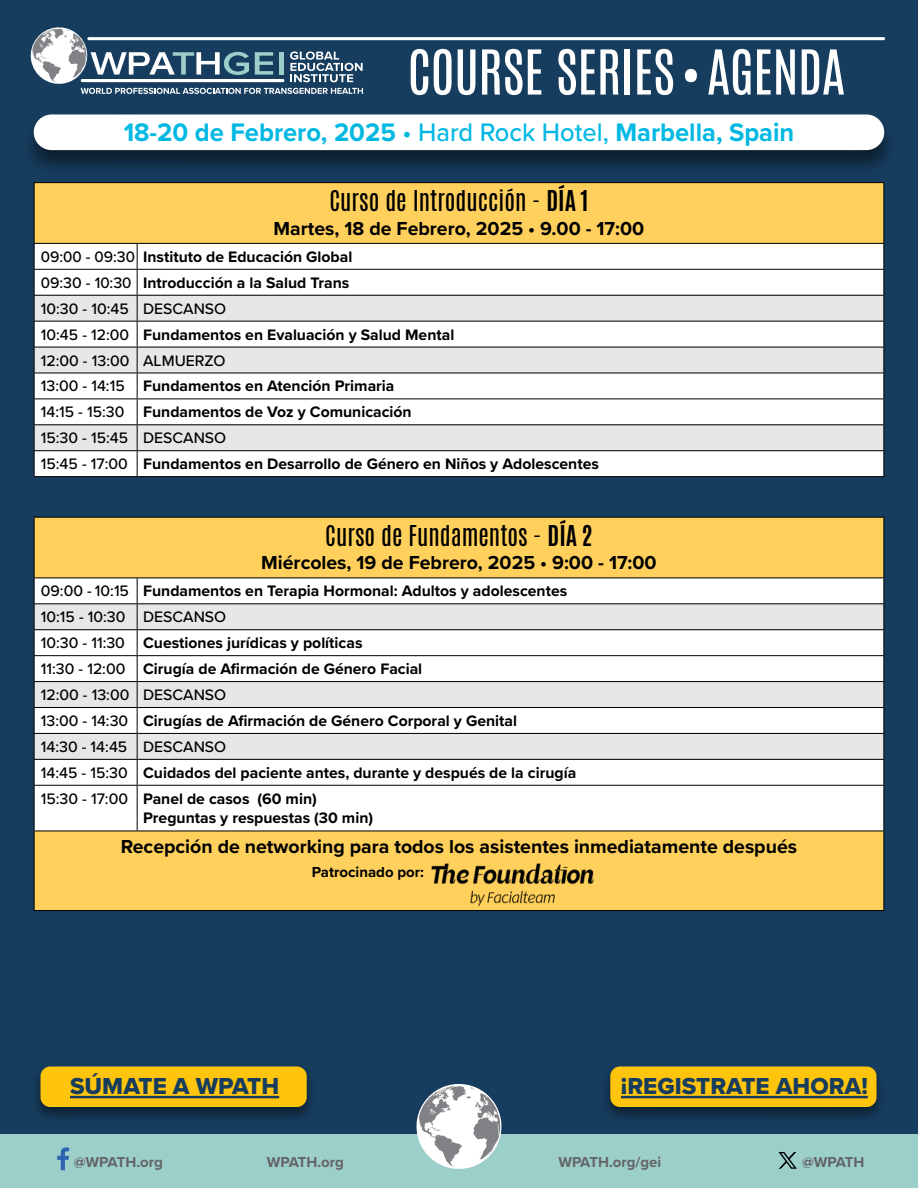
<style>
.page{position:relative;width:918px;height:1188px;background:#173d5e}
.page>*{position:absolute;margin:0;border:0;box-sizing:border-box;transform-origin:0 0}
.t1{font:52.5px "Antonio";letter-spacing:-.01em;color:#fff}
.t2{font:700 26.25px "Proxima Nova";color:#00b8e2}
.t3{font:24px "Antonio";color:#000}
.t4{font:24px "Proxima Nova Extrabld";color:#173d5e}
.t5{font:700 19.5px "Proxima Nova";color:#000}
.t6{font:700 15.75px/26px "Proxima Nova";color:#000}
.t7{font:700 15px "Proxima Nova";color:#636466}
.t8{font:700 15px "Proxima Nova";color:#000}
.s1{font-weight:500}
.s2{font-weight:700}
</style>
<div class="page">
<div style="left:0;top:1134px;width:918px;height:54px;background:#9dcfca"></div>
<svg style="left:57px;top:1147px;width:12px;height:23px"></svg>
<svg style="left:779px;top:1152px;width:18px;height:17px"></svg>
<svg style="left:416px;top:1084px;width:86px;height:85px"></svg>
<svg style="left:30px;top:27px;width:333px;height:67px"></svg>
<hr style="left:89px;top:37px;width:795px;height:3px;background:#fff">
<div style="left:19px;top:113px;width:880px;height:65px;background:#000;opacity:.5"></div>
<div style="left:34px;top:114px;width:850px;height:36px;background:#fff;border-radius:18px"></div>
<div style="left:35px;top:183px;width:849px;height:727px;background:#ffd15c"></div>
<div style="left:35px;top:760px;width:849px;height:71px;background:#fff"></div>
<svg style="left:35px;top:518px;width:849px;height:241px;background:#f4e9cc"></svg>
<hr style="left:34px;top:182px;width:103px;height:1px;background:#000">
<hr style="left:34px;top:183px;width:1px;height:60px;background:#000">
<hr style="left:137px;top:182px;width:747px;height:1px;background:#000">
<hr style="left:884px;top:183px;width:1px;height:60px;background:#000">
<hr style="left:34px;top:243px;width:103px;height:1px;background:#000">
<hr style="left:137px;top:243px;width:747px;height:1px;background:#000">
<hr style="left:34px;top:655px;width:103px;height:1px;background:#000">
<hr style="left:137px;top:655px;width:747px;height:1px;background:#000">
<hr style="left:34px;top:785px;width:103px;height:1px;background:#000">
<hr style="left:34px;top:786px;width:1px;height:45px;background:#000">
<hr style="left:137px;top:785px;width:747px;height:1px;background:#000">
<hr style="left:137px;top:786px;width:1px;height:45px;background:#000">
<hr style="left:884px;top:786px;width:1px;height:45px;background:#000">
<svg style="left:34px;top:244px;width:851px;height:273px;background:#cdd3d8"></svg>
<hr style="left:137px;top:450px;width:747px;height:1px;background:#000">
<hr style="left:34px;top:603px;width:103px;height:1px;background:#000">
<hr style="left:34px;top:629px;width:103px;height:1px;background:#000">
<hr style="left:137px;top:603px;width:747px;height:1px;background:#000">
<hr style="left:137px;top:629px;width:747px;height:1px;background:#000">
<hr style="left:34px;top:681px;width:103px;height:1px;background:#000">
<hr style="left:34px;top:707px;width:103px;height:1px;background:#000">
<hr style="left:137px;top:681px;width:747px;height:1px;background:#000">
<hr style="left:137px;top:707px;width:747px;height:1px;background:#000">
<hr style="left:34px;top:733px;width:103px;height:1px;background:#000">
<svg style="left:34px;top:579px;width:1px;height:206px"></svg>
<hr style="left:34px;top:759px;width:103px;height:1px;background:#000">
<hr style="left:137px;top:733px;width:747px;height:1px;background:#000">
<svg style="left:137px;top:579px;width:1px;height:206px"></svg>
<svg style="left:884px;top:578px;width:1px;height:207px"></svg>
<hr style="left:137px;top:759px;width:747px;height:1px;background:#000">
<hr style="left:34px;top:517px;width:103px;height:1px;background:#000">
<hr style="left:34px;top:518px;width:1px;height:60px;background:#000">
<hr style="left:137px;top:517px;width:747px;height:1px;background:#000">
<hr style="left:884px;top:518px;width:1px;height:60px;background:#000">
<hr style="left:34px;top:578px;width:103px;height:1px;background:#000">
<hr style="left:137px;top:578px;width:747px;height:1px;background:#000">
<hr style="left:34px;top:831px;width:103px;height:1px;background:#000">
<hr style="left:34px;top:831px;width:1px;height:79px;background:#000">
<hr style="left:137px;top:831px;width:747px;height:1px;background:#000">
<hr style="left:884px;top:831px;width:1px;height:79px;background:#000">
<hr style="left:34px;top:910px;width:103px;height:1px;background:#000">
<hr style="left:137px;top:910px;width:747px;height:1px;background:#000">
<div style="left:599px;top:1063px;width:288px;height:62px;background:#000;opacity:.5"></div>
<div style="left:610px;top:1066px;width:267px;height:41px;background:#ffc40c;border-radius:10px"></div>
<div style="left:30px;top:1063px;width:288px;height:62px;background:#000;opacity:.5"></div>
<div style="left:40px;top:1066px;width:267px;height:41px;background:#ffc40c;border-radius:10px"></div>
<hr style="left:621px;top:1096px;width:247px;height:2px;background:#173d5e">
<hr style="left:70px;top:1096px;width:209px;height:2px;background:#173d5e">
<img style="left:428px;top:862px;width:174px;height:44px">
<h1 class="t1" style="left:408px;top:33px;width:440px">COURSE SERIES•AGENDA</h1>
<h2 class="t2" style="left:124px;top:113px;width:672px">18-20 de Febrero, 2025 <span class="s1">• Hard Rock Hotel,</span> Marbella, Spain</h2>
<h3 class="t3" style="left:330px;top:183px;width:260px">Curso de Introducción - <span class="s2">DÍA 1</span></h3>
<p class="t5" style="left:274px;top:214px;width:372px">Martes, 18 de Febrero, 2025 • 9.00 - 17:00</p>
<p class="t6" style="left:41px;top:243px;width:560px"><span class="s1">09:00 - 09:30</span> Instituto de Educación Global<br><span class="s1">09:30 - 10:30</span> Introducción a la Salud Trans<br><span class="s1">10:30 - 10:45 DESCANSO<br>10:45 - 12:00</span> Fundamentos en Evaluación y Salud Mental<br><span class="s1">12:00 - 13:00 ALMUERZO<br>13:00 - 14:15</span> Fundamentos en Atención Primaria<br><span class="s1">14:15 - 15:30</span> Fundamentos de Voz y Comunicación<br><span class="s1">15:30 - 15:45 DESCANSO<br>15:45 - 17:00</span> Fundamentos en Desarrollo de Género en Niños y Adolescentes</p>
<h3 class="t3" style="left:325px;top:518px;width:269px">Curso de Fundamentos - <span class="s2">DÍA 2</span></h3>
<p class="t5" style="left:261px;top:548px;width:397px">Miércoles, 19 de Febrero, 2025 • 9:00 - 17:00</p>
<p class="t6" style="left:41px;top:578px;width:537px"><span class="s1">09:00 - 10:15</span> Fundamentos en Terapia Hormonal: Adultos y adolescentes <span class="s1">10:15 - 10:30 DESCANSO<br>10:30 - 11:30</span> Cuestiones jurídicas y políticas<br><span class="s1">11:30 - 12:00</span> Cirugía de Afirmación de Género Facial<br><span class="s1">12:00 - 13:00 DESCANSO<br>13:00 - 14:30</span> Cirugías de Afirmación de Género Corporal y Genital<br><span class="s1">14:30 - 14:45 DESCANSO<br>14:45 - 15:30</span> Cuidados del paciente antes, durante y después de la cirugía <span class="s1">15:30 - 17:00</span> Panel de casos (60 min)</p>
<p class="t6" style="left:143px;top:804px;width:231px">Preguntas y respuestas (30 min)</p>
<p class="t5" style="left:121px;top:832px;width:678px">Recepción de networking para todos los asistentes inmediatamente después</p>
<p class="t8" style="left:312px;top:861px;width:114px">Patrocinado por:</p>
<h3 class="t4" style="left:70px;top:1068px;width:211px">SÚMATE A WPATH</h3>
<h3 class="t4" style="left:621px;top:1068px;width:248px">¡REGISTRATE AHORA!</h3>
<p class="t7" style="left:74px;top:1151px;width:90px">@WPATH.org</p>
<p class="t7" style="left:267px;top:1151px;width:79px">WPATH.org</p>
<p class="t7" style="left:558px;top:1151px;width:104px">WPATH.org/gei</p>
<p class="t7" style="left:802px;top:1151px;width:64px">@WPATH</p>
</div>
